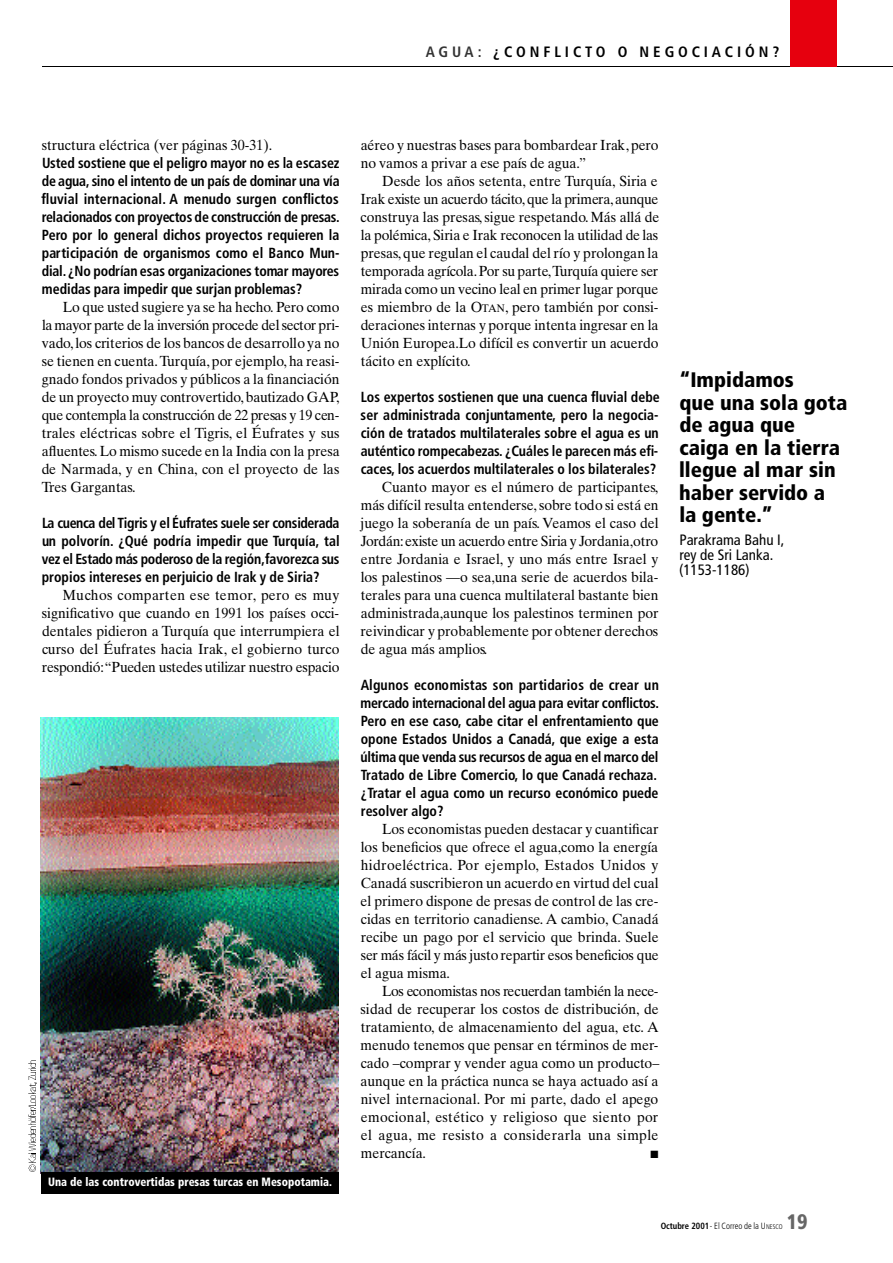
<style>
.page{position:relative;width:893px;height:1263px;background:#fff}
.page>*{position:absolute;margin:0;border:0;box-sizing:border-box;transform-origin:0 0}
.t1{font:900 condensed 21px/22.5px "Frutiger";color:#000}
.t2{font:900 condensed 21px "Frutiger";color:#666;scale:.95 1}
.t3{font:condensed 15px/15px "Frutiger";color:#000}
.t4{font:700 condensed 15px "Frutiger";letter-spacing:.25em;color:#000}
.t5{font:14.7px/18px "Times Ten";color:#000;text-align:justify;scale:.95 1}
.t6{font:700 condensed 14.7px/18px "Frutiger";color:#000;text-align:justify;scale:.95 1}
.t7{font:900 condensed 12px "Frutiger";color:#fff;scale:.92 1}
.t8{font:10.5px "Zapf Dingbats";color:#000}
.t9{font:300 condensed 9px "Frutiger";color:#000;scale:.95 1}
.s1{color:#333}
.s2{font-size:10.95px}
.s3{font-weight:700}
.s4{font-size:6.75px}
</style>
<div class="page">
<img style="left:41px;top:717px;width:298px;height:455px">
<div style="left:41px;top:1172px;width:298px;height:22px;background:#000"></div>
<svg style="left:28px;top:1060px;width:9px;height:112px"></svg>
<hr style="left:42px;top:66px;width:850px;height:1px;background:#000">
<div style="left:789px;top:0;width:47px;height:67px;background:#e6000e"></div>
<p class="t4" style="left:426px;top:46px;width:355px"><span class="s1">AG UA :</span> ¿ C O N F L I C TO O NEGOCIAC I Ó N ?</p>
<p class="t5" style="left:42px;top:137px;width:244px">structura eléctrica (ver páginas 30-31).</p>
<p class="t6" style="left:42px;top:155px;width:315px">Usted sostiene que el peligro mayor no es la escasez de agua, sino el intento de un país de dominar una vía fluvial internacional. A menudo surgen confli c t o s relacionados con proyectos de construcción de pre s a s.<br>Pe ro por lo general dichos proyectos re q u i e ren la participación de organismos como el Banco Mun&shy;d i a l . ¿No podrían esas organizaciones tomar mayore s medidas para impedir que surjan problemas?</p>
<p class="t5" style="left:42px;top:299px;width:315px;text-indent:21px">Lo que usted sugiere ya se ha hecho. Pero como la mayor parte de la inversión procede del sector pri&shy;v a d o,los criterios de los bancos de desarrollo ya no se tienen en cuenta.Tu r q u í a ,por ejemplo, ha reasi&shy;gnado fondos privados y públicos a la financiación de un proyecto muy controvertido,bautizado GAP, que contempla la construcción de 22 presas y 19 cen&shy;trales eléctricas sobre el Ti g r i s, el Éufrates y sus a flu e n t e s. Lo mismo sucede en la India con la presa de Narmada, y en China, con el proyecto de las Tres Gargantas.</p>
<p class="t6" style="left:42px;top:515px;width:315px">La cuenca del Tigris y el Éufrates suele ser considera d a un polvorín. ¿Qué podría impedir que Tu rq u í a , t a l vez el Estado más poderoso de la re g i ó n ,f a v o rezca sus propios intereses en perjuicio de Irak y de Siria?</p>
<p class="t5" style="left:42px;top:587px;width:315px;text-indent:21px">Muchos comparten ese temor, pero es muy s i g n i ficativo que cuando en 1991 los países occi&shy;dentales pidieron a Turquía que interrumpiera el curso del Éufrates hacia Irak, el gobierno turco r e s p o n d i ó :“Pueden ustedes utilizar nuestro espacio</p>
<p class="t7" style="left:48px;top:1177px;width:310px">Una de las controvertidas presas turcas en Mesopotamia.</p>
<p class="t5" style="left:360px;top:137px;width:315px">aéreo y nuestras bases para bombardear Irak,p e r o no vamos a privar a ese país de agua.”</p>
<p class="t5" style="left:360px;top:173px;width:316px;text-align:left;text-indent:22px">Desde los años setenta, entre Turquía, Siria e Irak existe un acuerdo tácito,que la primera, a u n q u e construya las presas,sigue respetando.Más allá de la polémica, Siria e Irak reconocen la utilidad de las p r e s a s,que regulan el caudal del río y prolongan la temporada agrícola.Por su parte,Turquía quiere ser mirada como un vecino leal en primer lugar porque es miembro de la O<span class="s2">TAN</span>, pero también por consi&shy;deraciones internas y porque intenta ingresar en la Unión Europea.Lo difícil es convertir un acuerdo tácito en explícito.</p>
<p class="t6" style="left:360px;top:389px;width:316px">Los expertos sostienen que una cuenca fluvial debe ser administrada conjuntamente, p e ro la negocia&shy;ción de tratados multilaterales sobre el agua es un auténtico ro m p e c a b e z a s. ¿Cuáles le parecen más efi&shy;caces, los acuerdos multilaterales o los bilaterales?</p>
<p class="t5" style="left:360px;top:479px;width:315px;text-indent:21px">Cuanto mayor es el número de participantes, más difícil resulta entenderse, sobre todo si está en juego la soberanía de un país. Veamos el caso del Jo r d á n :existe un acuerdo entre Siria y Jo r d a n i a ,o t r o entre Jordania e Israel, y uno más entre Israel y los palestinos —o sea,una serie de acuerdos bila&shy;terales para una cuenca multilateral bastante bien administrada,aunque los palestinos terminen por reivindicar y probablemente por obtener derechos de agua más amplios.</p>
<p class="t6" style="left:360px;top:677px;width:315px;text-align:left">Algunos economistas son partidarios de crear un m e rcado internacional del agua para evitar confli c t o s.<br>Pero en ese caso, cabe citar el enfrentamiento que opone Estados Unidos a Canadá, que exige a esta última que venda sus re c u rsos de agua en el marco del Tratado de Libre Comercio, lo que Canadá rechaza. ¿Tratar el agua como un recurso económico puede resolver algo?</p>
<p class="t5" style="left:360px;top:821px;width:315px;text-indent:22px">Los economistas pueden destacar y cuantificar los beneficios que ofrece el agua,como la energía h i d r o e l é c t r i c a . Por ejemplo, Estados Unidos y Canadá suscribieron un acuerdo en virtud del cual el primero dispone de presas de control de las cre&shy;cidas en territorio canadiense. A cambio, Canadá recibe un pago por el servicio que brinda. S u e l e ser más fácil y más justo repartir esos beneficios que el agua misma.</p>
<p class="t5" style="left:360px;top:983px;width:316px;text-indent:21px">Los economistas nos recuerdan también la nece&shy;sidad de recuperar los costos de distribución, d e t r a t a m i e n t o, de almacenamiento del agua, e t c. A menudo tenemos que pensar en términos de mer&shy;cado –comprar y vender agua como un producto– aunque en la práctica nunca se haya actuado así a nivel internacional. Por mi parte, dado el apego e m o c i o n a l , estético y religioso que siento por e l a g u a , me resisto a considerarla una simple mercancía.</p>
<p class="t8" style="left:650px;top:1149px;width:9px">■</p>
<h1 class="t1" style="left:679px;top:370px;width:170px">“Impidamos<br>que una sola gota de agua que caiga en la tierra llegue al mar sin haber servido a la gente.”</h1>
<p class="t3" style="left:679px;top:534px;width:107px">Parakrama Bahu I, rey de Sri Lanka. (1153-1186)</p>
<p class="t9" style="left:660px;top:1222px;width:130px"><span class="s3">Octubre 2001</span>- El Correo de la U<span class="s4">NESCO</span></p>
<h1 class="t2" style="left:786px;top:1214px;width:23px">19</h1>
</div>
